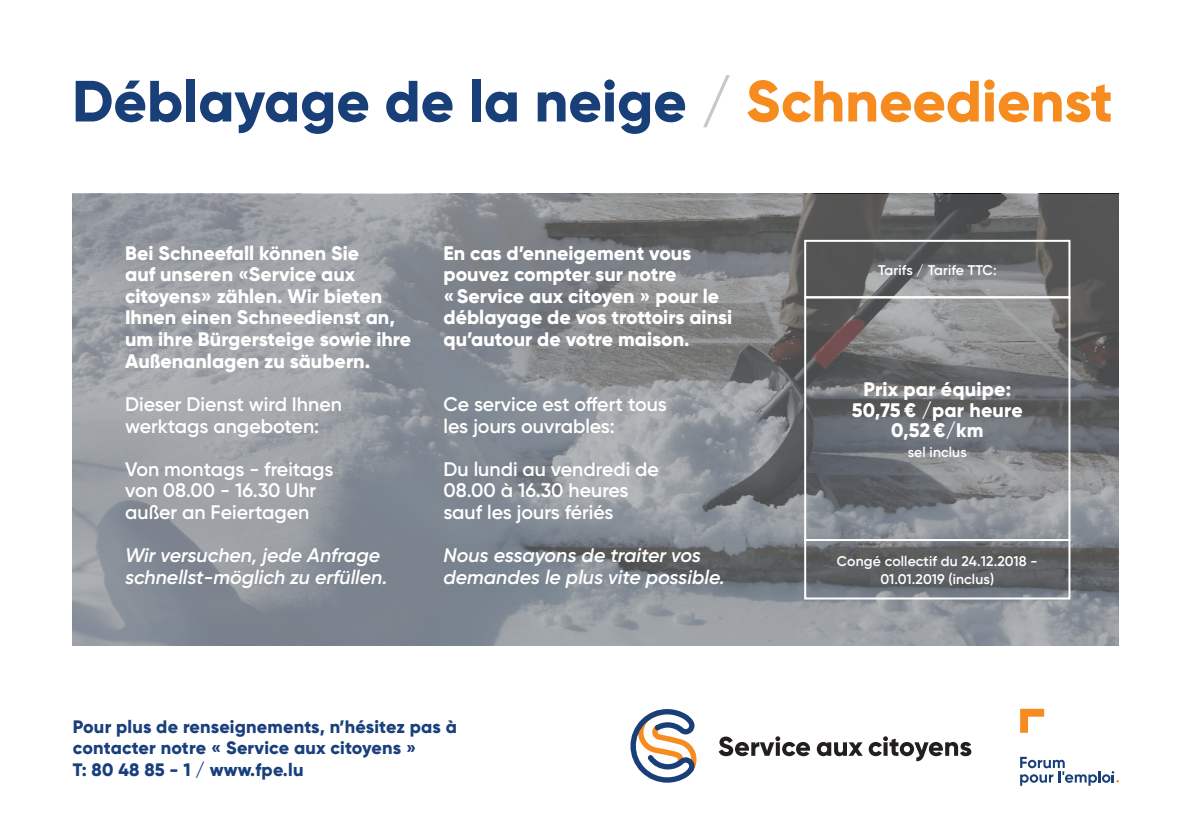
<style>
.page{position:relative;width:1191px;height:840px;background:#fff}
.page>*{position:absolute;margin:0;border:0;box-sizing:border-box;transform-origin:0 0}
.t1{font:800 58px "Gilroy";color:#193f78}
.t2{font:800 19.6px/21.6px "Gilroy";color:#fff}
.t3{font:600 19.6px/21.6px "Gilroy";color:#fff}
.t4{font:italic 600 19.6px/21.6px "Gilroy";color:#fff}
.t5{font:800 18px/21.6px "Gilroy";letter-spacing:.01em;color:#193f7c}
.t6{font:600 14px/17.6px "Gilroy";letter-spacing:.01em;color:#fff;text-align:center}
.s1{color:#c7c8ca}
.s2{color:#f68b1f}
</style>
<div class="page">
<svg style="left:72px;top:194px;width:1046px;height:451px;background:#84888d"></svg>
<div style="left:804px;top:240px;width:266px;height:58px;border:2px solid #fff"></div>
<div style="left:804px;top:538px;width:266px;height:61px;border:2px solid #fff"></div>
<div style="left:804px;top:296px;width:266px;height:244px;border:2px solid #fff"></div>
<svg style="left:718px;top:736px;width:92px;height:19px"></svg>
<svg style="left:816px;top:742px;width:46px;height:13px"></svg>
<svg style="left:868px;top:736px;width:103px;height:25px"></svg>
<svg style="left:630px;top:709px;width:66px;height:73px"></svg>
<svg style="left:1020px;top:708px;width:24px;height:24px"></svg>
<svg style="left:1020px;top:756px;width:99px;height:29px"></svg>
<p class="t1" style="left:72px;top:65px;width:1042px">Déblayage de la neige <span class="s1">/</span> <span class="s2">Schneedienst</span></p>
<p class="t2" style="left:125px;top:241px;width:288px">Bei Schneefall können Sie<br>auf unseren «Service aux citoyens» zählen. Wir bieten<br>Ihnen einen Schneedienst an, um ihre Bürgersteige sowie ihre<br>Außenanlagen zu säubern.</p>
<p class="t3" style="left:125px;top:393px;width:218px">Dieser Dienst wird Ihnen</p>
<p class="t3" style="left:125px;top:414px;width:196px">werktags angeboten:</p>
<p class="t3" style="left:125px;top:457px;width:210px">Von montags - freitags von 08.00 - 16.30 Uhr außer an Feiertagen</p>
<p class="t4" style="left:125px;top:544px;width:264px">Wir versuchen, jede Anfrage schnellst-möglich zu erfüllen.</p>
<p class="t2" style="left:443px;top:241px;width:249px">En cas d’enneigement vous</p>
<p class="t2" style="left:443px;top:263px;width:290px">pouvez compter sur notre «Service aux citoyen » pour le déblayage de vos trottoirs ainsi qu’autour de votre maison.</p>
<p class="t3" style="left:443px;top:393px;width:225px">Ce service est offert tous</p>
<p class="t3" style="left:443px;top:414px;width:173px">les jours ouvrables:</p>
<p class="t3" style="left:443px;top:457px;width:217px">Du lundi au vendredi de<br>08.00 à 16.30 heures sauf les jours fériés</p>
<p class="t4" style="left:443px;top:544px;width:283px">Nous essayons de traiter vos demandes le plus vite possible.</p>
<p class="t5" style="left:73px;top:715px;width:385px">Pour plus de renseignements, n’hésitez pas à contacter notre « Service aux citoyens »</p>
<p class="t5" style="left:73px;top:758px;width:232px">T: 80 48 85 - 1 / www.fpe.lu</p>
<p class="t6" style="left:878px;top:261px;width:120px">Tarifs / Tarife TTC:</p>
<p class="t2" style="left:863px;top:378px;width:149px">Prix par équipe:</p>
<p class="t2" style="left:852px;top:398px;width:172px">50,75 € /par heure</p>
<p class="t2" style="left:891px;top:418px;width:94px">0,52 €/km</p>
<p class="t6" style="left:908px;top:442px;width:60px">sel inclus</p>
<p class="t6" style="left:837px;top:552px;width:202px">Congé collectif du 24.12.2018 -<br>01.01.2019 (inclus)</p>
</div>
